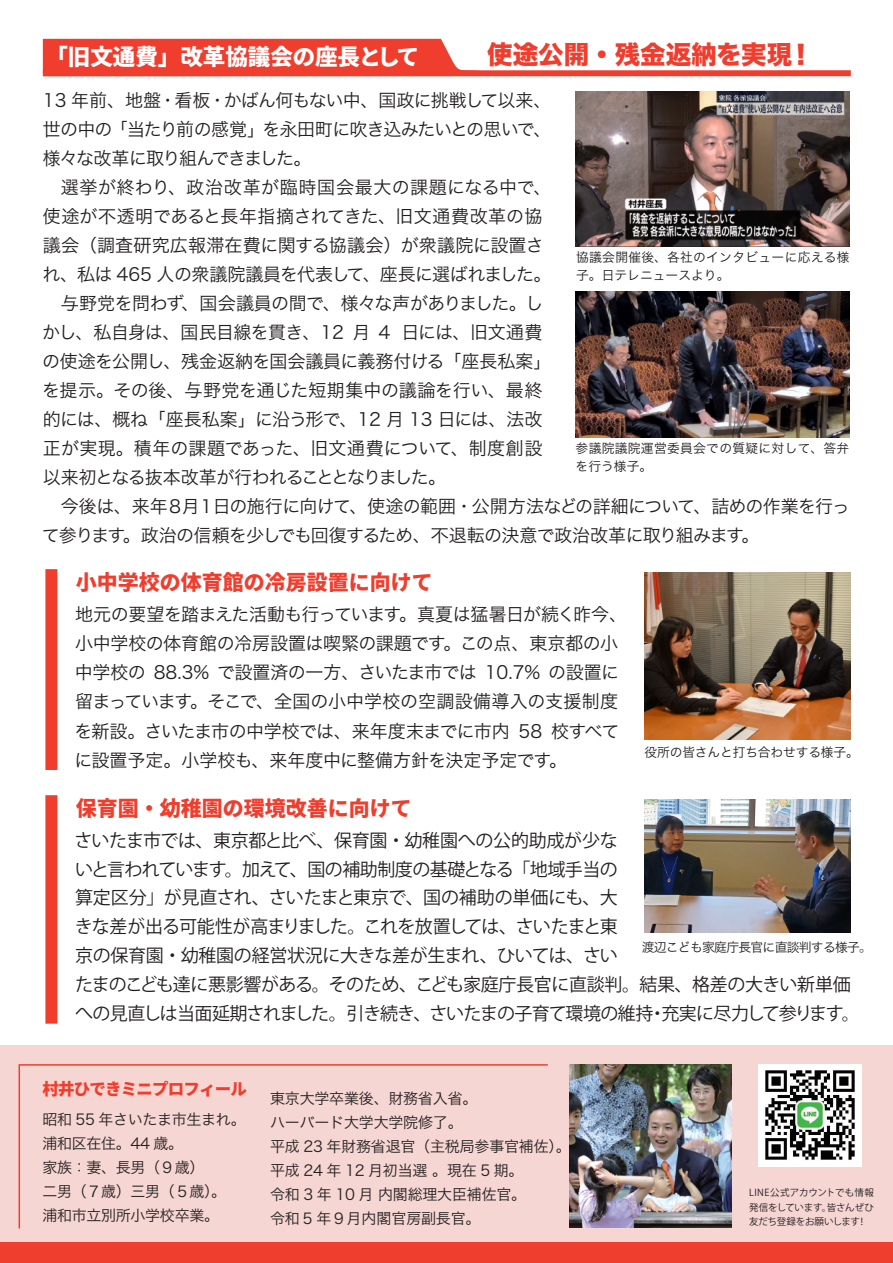
<style>
.page{position:relative;width:893px;height:1263px;background:#fff}
.page>*{position:absolute;margin:0;border:0;box-sizing:border-box;transform-origin:0 0}
.t1{font:25.5px "Hira Kaku Std W8";color:#ef3e2e}
.t2{font:800 22.5px "Source Han Sans JP";color:#fff}
.t3{font:800 21px "Source Han Sans JP";color:#ef3e2e}
.t4{font:18px/29px "Hira Kaku Pro N W3";letter-spacing:-.03em;color:#231f20}
.t5{font:18px/29px "Koz Go Pr 6 N";letter-spacing:-.03em;color:#231f20;text-align:justify}
.t6{font:800 16.5px "Source Han Sans JP";letter-spacing:-.05em;color:#ef3e2e}
.t7{font:15px/24px "Hira Kaku Pro N W3";letter-spacing:-.015em;color:#231f20}
.t8{font:12.75px/18px "Hira Kaku Pro N W3";letter-spacing:.025em;color:#231f20}
.t9{font:12.75px "Hira Kaku Pro N W3";letter-spacing:-.055em;color:#231f20}
.t10{font:12.75px "Hira Kaku Pro N W3";color:#231f20}
.t11{font:9.45px/14.9px "Koz Go Pr 6 N";letter-spacing:-.015em;color:#231f20;text-align:justify}
.s1{font-family:"Source Han Sans JP";font-weight:300}
</style>
<div class="page">
<div style="left:43px;top:70px;width:808px;height:6px;background:#ef3e2e"></div>
<svg style="left:43px;top:39px;width:447px;height:32px"></svg>
<img style="left:576px;top:291px;width:274px;height:147px">
<img style="left:645px;top:799px;width:206px;height:133px">
<div style="left:45px;top:569px;width:12px;height:201px;background:#ef3e2e"></div>
<div style="left:45px;top:795px;width:12px;height:229px;background:#ef3e2e"></div>
<img style="left:645px;top:573px;width:206px;height:166px">
<img style="left:576px;top:92px;width:274px;height:155px">
<div style="left:0;top:1242px;width:893px;height:21px;background:#ef3e2e"></div>
<div style="left:0;top:1045px;width:893px;height:197px;background:#f6d6d2"></div>
<svg style="left:18px;top:1064px;width:530px;height:165px"></svg>
<img style="left:570px;top:1065px;width:161px;height:163px">
<img style="left:759px;top:1064px;width:102px;height:103px">
<p class="t2" style="left:45px;top:44px;width:376px">「旧文通費」改革協議会の座長として</p>
<h1 class="t1" style="left:487px;top:40px;width:328px">使途公開・残金返納を実現！</h1>
<p class="t4" style="left:42px;top:85px;width:511px">13 年前、地盤・看板・かばん何もない中、国政に挑戦して以来、世の中の「当たり前の感覚」を永田町に吹き込みたいとの思いで、様々な改革に取り組んできました。<br>　選挙が終わり、政治改革が臨時国会最大の課題になる中で、使途が不透明であると長年指摘されてきた、旧文通費改革の協議会（調査研究広報滞在費に関する協議会）が衆議院に設置され、私は 465 人の衆議院議員を代表して、座長に選ばれました。　与野党を問わず、国会議員の間で、様々な声がありました。しかし、私自身は、国民目線を貫き、12 月 4 日には、旧文通費の使途を公開し、残金返納を国会議員に義務付ける「座長私案」を提示。その後、与野党を通じた短期集中の議論を行い、最終的には、概ね「座長私案」に沿う形で、12 月 13 日には、法改正が実現。積年の課題であった、旧文通費について、制度創設以来初となる抜本改革が行われることとなりました。</p>
<p class="t8" style="left:576px;top:248px;width:275px">協議会開催後、各社のインタビューに応える様子。日テレニュースより。</p>
<p class="t8" style="left:576px;top:438px;width:275px">参議院議院運営委員会での質疑に対して、答弁を行う様子。</p>
<p class="t4" style="left:42px;top:490px;width:810px">　今後は、来年８月１日の施行に向けて、使途の範囲・公開方法などの詳細について、詰めの作業を行って参ります。政治の信頼を少しでも回復するため、不退転の決意で政治改革に取り組みます。</p>
<p class="t3" style="left:76px;top:570px;width:359px">小中学校の体育館の冷房設置に向けて</p>
<p class="t4" style="left:74px;top:598px;width:554px">地元の要望を踏まえた活動も行っています。真夏は猛暑日が続く昨今、小中学校の体育館の冷房設置は喫緊の課題です。この点、東京都の小中学校の 88.3% で設置済の一方、さいたま市では 10.7% の設置に留まっています。そこで、全国の小中学校の空調設備導入の支援制度を新設。さいたま市の中学校では、来年度末までに市内 58 校すべてに設置予定。小学校も、来年度中に整備方針を決定予定です。</p>
<p class="t3" style="left:76px;top:797px;width:338px">保育園・幼稚園の環境改善に向けて</p>
<p class="t10" style="left:645px;top:741px;width:216px">役所の皆さんと打ち合わせする様子。</p>
<p class="t5" style="left:75px;top:826px;width:545px">さいたま市では、東京都と比べ、保育園・幼稚園への公的助成が少ないと言われています。加えて、国の補助制度の基礎となる「地域手当の算定区分」が見直され、さいたまと東京で、国の補助の単価にも、大きな差が出る可能性が高まりました。これを放置しては、さいたまと東京の保育園・幼稚園の経営状況に大きな差が生まれ、ひいては、さい　　</p>
<p class="t9" style="left:642px;top:936px;width:232px">渡辺こども家庭庁長官に直談判する様子<span class="s1">。</span></p>
<p class="t5" style="left:75px;top:971px;width:786px">たまのこども達に悪影響がある。そのため、こども家庭庁長官に直談判。結果、格差の大きい新単価への見直しは当面延期されました。引き続き、さいたまの子育て環境の維持・充実に尽力して参ります。</p>
<p class="t6" style="left:42px;top:1080px;width:206px">村井ひできミニプロフィール</p>
<p class="t7" style="left:42px;top:1106px;width:205px">昭和 55 年さいたま市生まれ。浦和区在住。44 歳。<br>家族：妻、長男（９歳）<br>二男（７歳）三男（５歳）。<br>浦和市立別所小学校卒業。</p>
<p class="t7" style="left:270px;top:1085px;width:302px">東京大学卒業後、財務省入省。<br>ハーバード大学大学院修了。<br>平成 23 年財務省退官（主税局参事官補佐）。平成 24 年 12 月初当選。現在 5 期。<br>令和 3 年 10 月内閣総理大臣補佐官。<br>令和５年９月内閣官房副長官。</p>
<p class="t11" style="left:749px;top:1185px;width:126px">LINE公式アカウントでも情報発信をしています。皆さんぜひ友だち登録をお願いします！</p>
</div>
